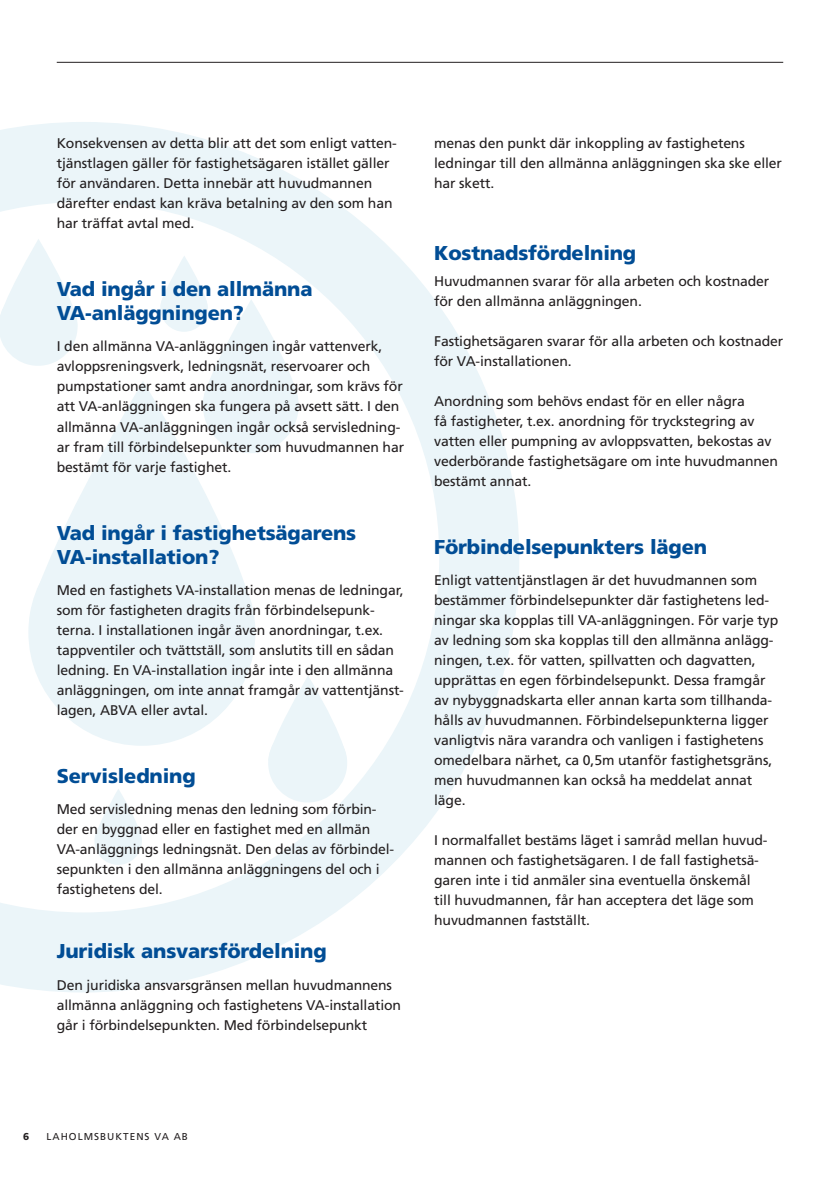
<style>
.page{position:relative;width:840px;height:1191px;background:#fff}
.page>*{position:absolute;margin:0;border:0;box-sizing:border-box;transform-origin:0 0}
.t1{font:900 20px/24px "Frutiger LT Std";letter-spacing:-.01em;color:#014d95}
.t2{font:14px/20px "Frutiger LT Std";letter-spacing:-.01em;color:#231f20}
.t3{font:10px "Frutiger LT Std";letter-spacing:.1em;color:#231f20}
.t4{font:900 10px "Frutiger LT Std";color:#231f20}
</style>
<div class="page">
<hr style="left:57px;top:62px;width:725px;height:1px;background:#231f20">
<svg style="left:0;top:122px;width:519px;height:870px"></svg>
<svg style="left:28px;top:633px;width:227px;height:113px;fill:#ebf5f9"></svg>
<svg style="left:28px;top:381px;width:239px;height:252px;fill:#ebf5f9"></svg>
<svg style="left:0;top:239px;width:82px;height:127px"></svg>
<svg style="left:160px;top:255px;width:143px;height:198px"></svg>
<svg style="left:268px;top:675px;width:83px;height:127px"></svg>
<svg style="left:94px;top:788px;width:50px;height:77px"></svg>
<p class="t2" style="left:57px;top:133px;width:341px">Konsekvensen av detta blir att det som enligt vatten&shy;tjänstlagen gäller för fastighetsägaren istället gäller för användaren. Detta innebär att huvudmannen därefter endast kan kräva betalning av den som han har träffat avtal med.</p>
<h1 class="t1" style="left:57px;top:277px;width:257px">Vad ingår i den allmänna<br>VA-anläggningen?</h1>
<p class="t2" style="left:57px;top:337px;width:348px">I den allmänna VA-anläggningen ingår vattenverk, avloppsreningsverk, ledningsnät, reservoarer och pumpstationer samt andra anordningar, som krävs för att VA-anläggningen ska fungera på avsett sätt. I den allmänna VA-anläggningen ingår också servisledning&shy;ar fram till förbindelsepunkter som huvudmannen har bestämt för varje fastighet.</p>
<h1 class="t1" style="left:57px;top:520px;width:301px">Vad ingår i fastighetsägarens<br>VA-installation?</h1>
<p class="t2" style="left:57px;top:580px;width:348px">Med en fastighets VA-installation menas de ledningar, som för fastigheten dragits från förbindelsepunk&shy;terna. I installationen ingår även anordningar, t.ex. tappventiler och tvättställ, som anslutits till en sådan ledning. En VA-installation ingår inte i den allmänna anläggningen, om inte annat framgår av vattentjänst&shy;lagen, ABVA eller avtal.</p>
<h1 class="t1" style="left:57px;top:764px;width:140px">Servisledning</h1>
<p class="t2" style="left:57px;top:799px;width:339px">Med servisledning menas den ledning som förbin&shy;der en byggnad eller en fastighet med en allmän VA-anläggnings ledningsnät. Den delas av förbindel&shy;sepunkten i den allmänna anläggningens del och i fastighetens del.</p>
<h1 class="t1" style="left:57px;top:939px;width:271px">Juridisk ansvarsfördelning</h1>
<p class="t2" style="left:57px;top:975px;width:345px">Den juridiska ansvarsgränsen mellan huvudmannens allmänna anläggning och fastighetens VA-installation går i förbindelsepunkten. Med förbindelsepunkt</p>
<p class="t2" style="left:434px;top:133px;width:349px">menas den punkt där inkoppling av fastighetens ledningar till den allmänna anläggningen ska ske eller har skett.</p>
<h1 class="t1" style="left:434px;top:241px;width:203px">Kostnadsfördelning</h1>
<p class="t2" style="left:434px;top:271px;width:336px">Huvudmannen svarar för alla arbeten och kostnader för den allmänna anläggningen.</p>
<p class="t2" style="left:434px;top:331px;width:350px">Fastighetsägaren svarar för alla arbeten och kostnader för VA-installationen.</p>
<p class="t2" style="left:434px;top:391px;width:345px">Anordning som behövs endast för en eller några<br>få fastigheter, t.ex. anordning för tryckstegring av vatten eller pumpning av avloppsvatten, bekostas av vederbörande fastighetsägare om inte huvudmannen bestämt annat.</p>
<h1 class="t1" style="left:434px;top:535px;width:274px">Förbindelsepunkters lägen</h1>
<p class="t2" style="left:434px;top:570px;width:345px">Enligt vattentjänstlagen är det huvudmannen som bestämmer förbindelsepunkter där fastighetens led&shy;ningar ska kopplas till VA-anläggningen. För varje typ av ledning som ska kopplas till den allmänna anlägg&shy;ningen, t.ex. för vatten, spillvatten och dagvatten, upprättas en egen förbindelsepunkt. Dessa framgår av nybyggnadskarta eller annan karta som tillhanda&shy;hålls av huvudmannen. Förbindelsepunkterna ligger vanligtvis nära varandra och vanligen i fastighetens omedelbara närhet, ca 0,5m utanför fastighetsgräns, men huvudmannen kan också ha meddelat annat läge.</p>
<p class="t2" style="left:434px;top:830px;width:335px">I normalfallet bestäms läget i samråd mellan huvud&shy;mannen och fastighetsägaren. I de fall fastighetsä&shy;garen inte i tid anmäler sina eventuella önskemål till huvudmannen, får han acceptera det läge som huvudmannen fastställt.</p>
<p class="t4" style="left:23px;top:1130px;width:8px">6</p>
<p class="t3" style="left:46px;top:1130px;width:143px">LAHOLMSBUKTENS VA AB</p>
</div>
